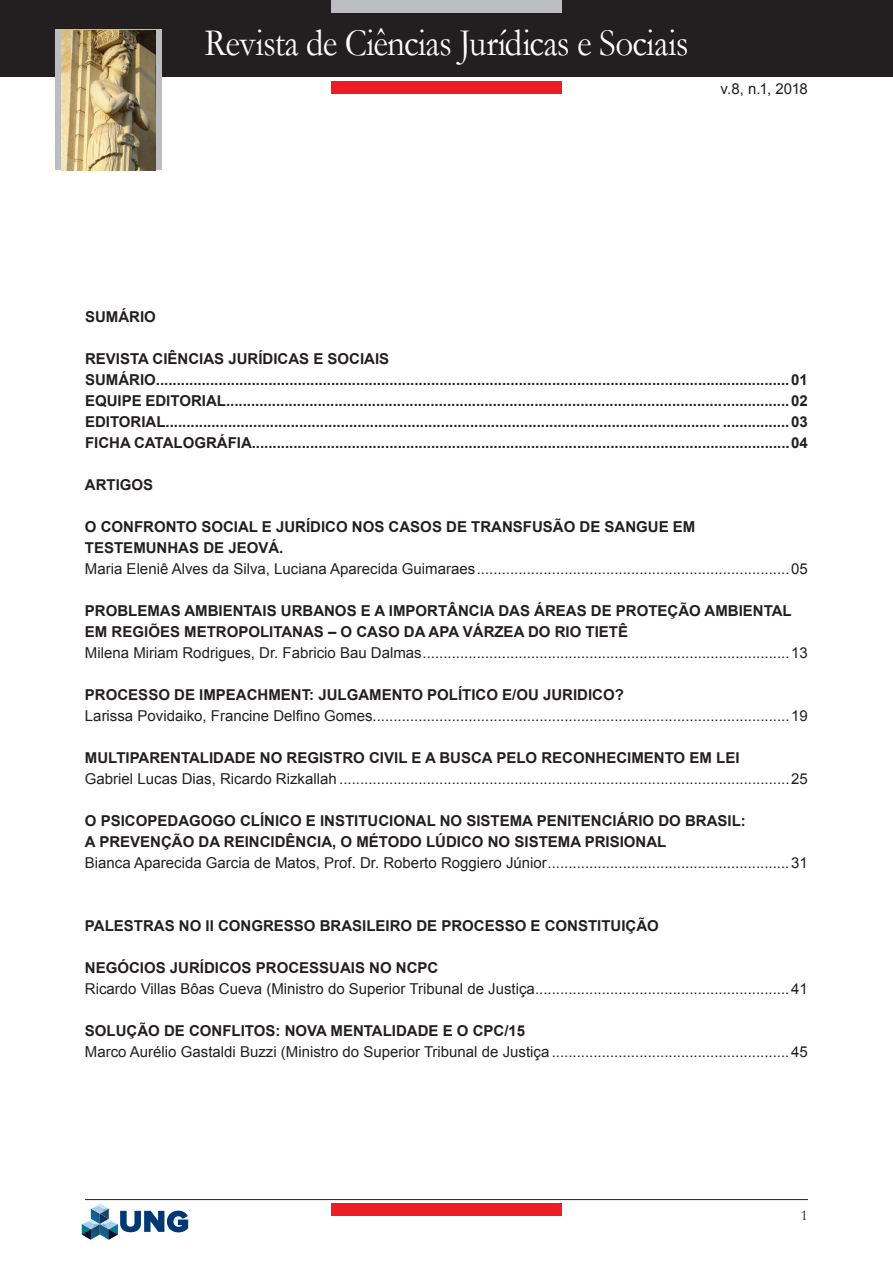
<style>
.page{position:relative;width:893px;height:1263px;background:#fff}
.page>*{position:absolute;margin:0;border:0;box-sizing:border-box;transform-origin:0 0}
.t1{font:39px "Garamond";letter-spacing:-.02em;color:#fff;scale:.9 1}
.t2{font:700 15px/21px "Arial";color:#231f20}
.t3{font:15px "Arial";color:#231f20}
.t4{font:15px "Garamond";color:#231f20}
</style>
<div class="page">
<div style="left:0;top:0;width:893px;height:77px;background:#231f20"></div>
<div style="left:331px;top:0;width:231px;height:13px;background:#bcbdc0"></div>
<div style="left:331px;top:81px;width:231px;height:13px;background:#ee1d23"></div>
<div style="left:331px;top:1203px;width:231px;height:13px;background:#ee1d23"></div>
<hr style="left:85px;top:1199px;width:723px;height:1px;background:#231f20">
<svg style="left:55px;top:30px;width:107px;height:140px;background:#b8b7b4"></svg>
<img style="left:62px;top:30px;width:93px;height:140px">
<svg style="left:82px;top:1203px;width:106px;height:37px"></svg>
<h1 class="t1" style="left:204px;top:17px;width:539px">Revista de Ciências Jurídicas e Sociais</h1>
<p class="t3" style="left:721px;top:79px;width:89px">v.8, n.1, 2018</p>
<p class="t2" style="left:85px;top:306px;width:72px">SUMÁRIO</p>
<p class="t2" style="left:85px;top:348px;width:724px">REVISTA CIÊNCIAS JURÍDICAS E SOCIAIS SUMÁRIO........................................................................................................................................................01<br>EQUIPE EDITORIAL.......................................................................................................................................02<br>EDITORIAL..................................................................................................................................... ................03<br>FICHA CATALOGRÁFIA.................................................................................................................................04</p>
<p class="t2" style="left:85px;top:474px;width:70px">ARTIGOS</p>
<p class="t2" style="left:85px;top:516px;width:612px">O CONFRONTO SOCIAL E JURÍDICO NOS CASOS DE TRANSFUSÃO DE SANGUE EM<br>TESTEMUNHAS DE JEOVÁ.</p>
<p class="t3" style="left:85px;top:559px;width:724px">Maria Eleniê Alves da Silva, Luciana Aparecida Guimaraes...........................................................................05</p>
<p class="t2" style="left:85px;top:600px;width:708px">PROBLEMAS AMBIENTAIS URBANOS E A IMPORTÂNCIA DAS ÁREAS DE PROTEÇÃO AMBIENTAL<br>EM REGIÕES METROPOLITANAS – O CASO DA APA VÁRZEA DO RIO TIETÊ</p>
<p class="t3" style="left:85px;top:643px;width:724px">Milena Miriam Rodrigues, Dr. Fabricio Bau Dalmas........................................................................................13</p>
<p class="t2" style="left:85px;top:684px;width:540px">PROCESSO DE IMPEACHMENT: JULGAMENTO POLÍTICO E/OU JURIDICO?</p>
<p class="t3" style="left:85px;top:706px;width:724px">Larissa Povidaiko, Francine Delfino Gomes....................................................................................................19</p>
<p class="t2" style="left:85px;top:747px;width:656px">MULTIPARENTALIDADE NO REGISTRO CIVIL E A BUSCA PELO RECONHECIMENTO EM LEI</p>
<p class="t3" style="left:85px;top:769px;width:724px">Gabriel Lucas Dias, Ricardo Rizkallah ............................................................................................................25</p>
<p class="t2" style="left:85px;top:810px;width:662px">O PSICOPEDAGOGO CLÍNICO E INSTITUCIONAL NO SISTEMA PENITENCIÁRIO DO BRASIL:<br>A PREVENÇÃO DA REINCIDÊNCIA, O MÉTODO LÚDICO NO SISTEMA PRISIONAL</p>
<p class="t3" style="left:85px;top:853px;width:724px">Bianca Aparecida Garcia de Matos, Prof. Dr. Roberto Roggiero Júnior..........................................................31</p>
<p class="t2" style="left:85px;top:915px;width:575px">PALESTRAS NO II CONGRESSO BRASILEIRO DE PROCESSO E CONSTITUIÇÃO</p>
<p class="t2" style="left:85px;top:957px;width:355px">NEGÓCIOS JURÍDICOS PROCESSUAIS NO NCPC</p>
<p class="t3" style="left:85px;top:979px;width:724px">Ricardo Villas Bôas Cueva (Ministro do Superior Tribunal de Justiça.............................................................41</p>
<p class="t2" style="left:85px;top:1020px;width:442px">SOLUÇÃO DE CONFLITOS: NOVA MENTALIDADE E O CPC/15</p>
<p class="t3" style="left:85px;top:1042px;width:724px">Marco Aurélio Gastaldi Buzzi (Ministro do Superior Tribunal de Justiça .........................................................45</p>
<p class="t4" style="left:801px;top:1206px;width:9px">1</p>
</div>
